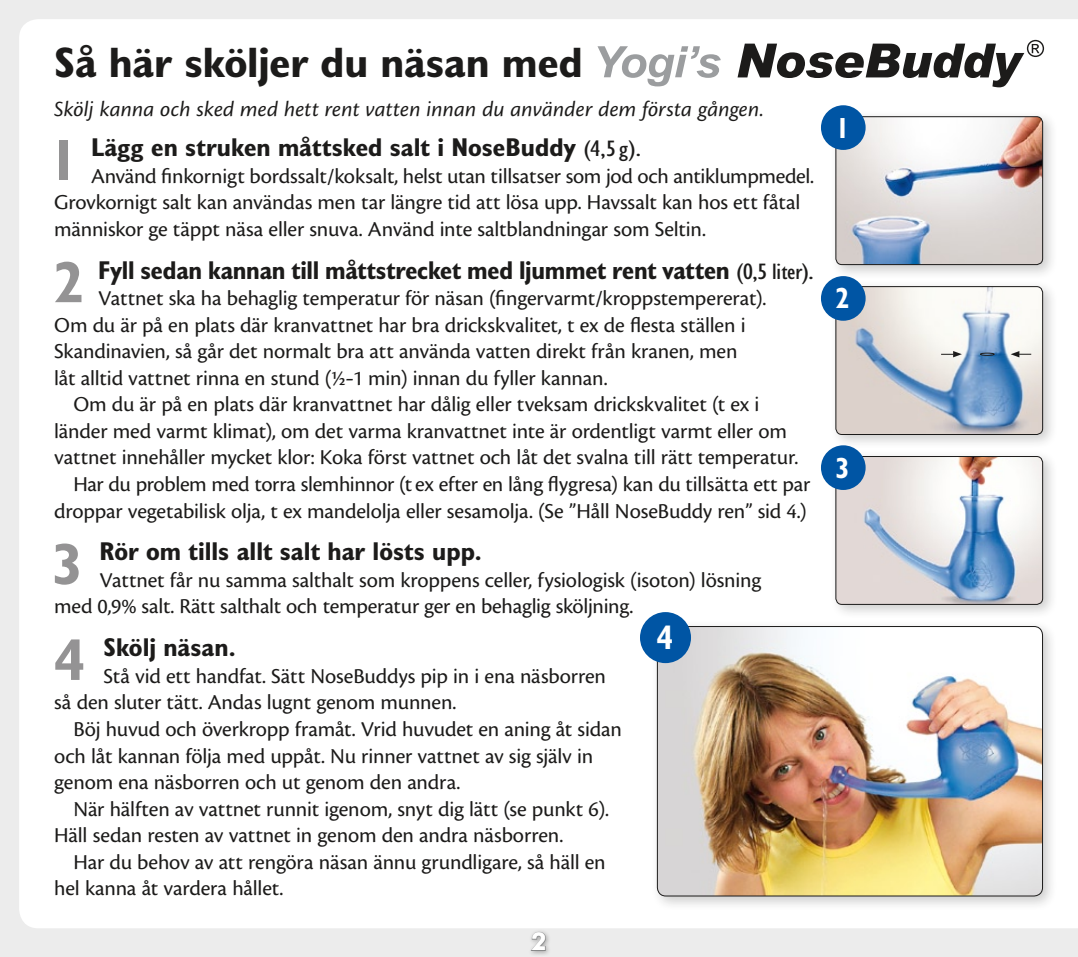
<style>
.page{position:relative;width:1078px;height:957px;background:#ececec}
.page>*{position:absolute;margin:0;border:0;box-sizing:border-box;transform-origin:0 0}
.s2-3_HEAD___big_numb{font:700 condensed 58.27px "Humanist 521 BT";color:#949394;scale:1.1 1}
.s2_4_BIG_Head_DK_FR{font:700 condensed 42.75px "Humanist 521 BT";letter-spacing:-.005em;color:#1c1b1a;scale:1.12 1}
.s2-3_Blue_bubble_num{font:700 condensed 33.75px "Humanist 521 BT";color:#fff}
.s2-3_Blue_bubble_num-2{font:700 condensed 29.25px "Humanist 521 BT";color:#fff}
.s2-3_HEAD___big_numb-2{font:700 condensed 25.88px "Humanist 521 BT";color:#1c1b1a;scale:1.1 1}
.s2-3_HEAD___big_numb-3{font:700 condensed 25.88px "Humanist 521 BT";color:#1c1b1a;scale:1.06 1}
.s2-4_BODY_DK_SE{font:700 24.75px "Futura BT";color:#fff}
.s2-4_BODY_DK_SE-2{font:italic 22.5px "Cronos Pro";letter-spacing:.005em;color:#1c1b1a}
.s2-3_BODY_UK_SE_DK{font:22.05px/26.6px "Cronos Pro";letter-spacing:-.005em;color:#1c1b1a}
.s1{font-weight:400;font-size:22.5px}
</style>
<div class="page">
<div style="left:19px;top:19px;width:1058px;height:909px;background:#fff"></div>
<svg style="left:1077px;top:19px;width:1px;height:909px"></svg>
<div style="left:829px;top:110px;width:229px;height:170px;background:#1c1b1a;opacity:.22"></div>
<img style="left:836px;top:117px;width:207px;height:148px">
<div style="left:836px;top:117px;width:207px;height:148px;border:1px solid #1c1b1a;border-radius:6px"></div>
<div style="left:829px;top:280px;width:229px;height:170px;background:#1c1b1a;opacity:.22"></div>
<img style="left:836px;top:287px;width:207px;height:147px">
<div style="left:836px;top:286px;width:207px;height:149px;border:1px solid #1c1b1a;border-radius:6px"></div>
<div style="left:829px;top:450px;width:229px;height:170px;background:#1c1b1a;opacity:.22"></div>
<img style="left:836px;top:456px;width:207px;height:148px">
<div style="left:836px;top:456px;width:207px;height:148px;border:1px solid #1c1b1a;border-radius:6px"></div>
<div style="left:651px;top:620px;width:407px;height:291px;background:#1c1b1a;opacity:.22"></div>
<img style="left:657px;top:626px;width:385px;height:270px">
<div style="left:657px;top:626px;width:386px;height:270px;border:1px solid #1c1b1a;border-radius:9px"></div>
<div style="left:527px;top:929px;width:24px;height:27px;background:#1c1b1a;opacity:.33"></div>
<svg style="left:529px;top:931px;width:17px;height:21px"></svg>
<svg style="left:597px;top:46px;width:124px;height:40px;background:#ddddde"></svg>
<svg style="left:737px;top:40px;width:307px;height:47px;background:#aaa9a9"></svg>
<div style="left:821px;top:445px;width:45px;height:45px;background:#0055a4;border-radius:50%"></div>
<div style="left:821px;top:276px;width:45px;height:45px;background:#0055a4;border-radius:50%"></div>
<div style="left:821px;top:105px;width:45px;height:45px;background:#0055a4;border-radius:50%"></div>
<div style="left:640px;top:612px;width:51px;height:51px;background:#0055a4;border-radius:50%"></div>
<svg style="left:941px;top:351px;width:21px;height:6px"></svg>
<svg style="left:1011px;top:351px;width:20px;height:6px"></svg>
<svg style="left:980px;top:353px;width:14px;height:2px"></svg>
<p class="s2_4_BIG_Head_DK_FR" style="left:54px;top:36px;width:473px">Så här sköljer du näsan med</p>
<p class="s2-4_BODY_DK_SE-2" style="left:54px;top:96px;width:711px">Skölj kanna och sked med hett rent vatten innan du använder dem första gången.</p>
<p class="s2-3_HEAD___big_numb" style="left:54px;top:124px;width:18px">1</p>
<p class="s2-3_HEAD___big_numb-2" style="left:91px;top:131px;width:501px">Lägg en struken måttsked salt i NoseBuddy <span class="s1">(4,5g).</span></p>
<p class="s2-3_BODY_UK_SE_DK" style="left:54px;top:162px;width:761px;text-indent:37px">Använd finkornigt bordssalt/koksalt, helst utan tillsatser som jod och antiklumpmedel.<br>Grovkornigt salt kan användas men tar längre tid att lösa upp. Havssalt kan hos ett fåtal människor ge täppt näsa eller snuva. Använd inte saltblandningar som Seltin.</p>
<p class="s2-3_HEAD___big_numb" style="left:54px;top:246px;width:28px">2</p>
<p class="s2-3_HEAD___big_numb-3" style="left:98px;top:254px;width:676px">Fyll sedan kannan till måttstrecket med ljummet rent vatten <span class="s1">(0,5 liter).</span></p>
<p class="s2-3_BODY_UK_SE_DK" style="left:98px;top:285px;width:669px">Vattnet ska ha behaglig temperatur för näsan (fingervarmt/kroppstempererat).</p>
<p class="s2-3_BODY_UK_SE_DK" style="left:54px;top:311px;width:693px">Om du är på en plats där kranvattnet har bra drickskvalitet, t ex de flesta ställen i</p>
<p class="s2-3_BODY_UK_SE_DK" style="left:54px;top:338px;width:685px">Skandinavien, så går det normalt bra att använda vatten direkt från kranen, men</p>
<p class="s2-3_BODY_UK_SE_DK" style="left:54px;top:365px;width:555px">låt alltid vattnet rinna en stund (½–1 min) innan du fyller kannan.</p>
<p class="s2-3_BODY_UK_SE_DK" style="left:73px;top:391px;width:688px">Om du är på en plats där kranvattnet har dålig eller tveksam drickskvalitet (t ex i</p>
<p class="s2-3_BODY_UK_SE_DK" style="left:54px;top:418px;width:734px">länder med varmt klimat), om det varma kranvattnet inte är ordentligt varmt eller om</p>
<p class="s2-3_BODY_UK_SE_DK" style="left:54px;top:444px;width:745px">vattnet innehåller mycket klor: Koka först vattnet och låt det svalna till rätt temperatur.</p>
<p class="s2-3_BODY_UK_SE_DK" style="left:73px;top:471px;width:738px">Har du problem med torra slemhinnor (t ex efter en lång flygresa) kan du tillsätta ett par</p>
<p class="s2-3_BODY_UK_SE_DK" style="left:54px;top:497px;width:754px">droppar vegetabilisk olja, t ex mandelolja eller sesamolja. (Se ”Håll NoseBuddy ren” sid 4.)</p>
<p class="s2-3_HEAD___big_numb" style="left:54px;top:528px;width:26px">3</p>
<p class="s2-3_HEAD___big_numb-2" style="left:100px;top:535px;width:349px">Rör om tills allt salt har lösts upp.</p>
<p class="s2-3_BODY_UK_SE_DK" style="left:54px;top:567px;width:708px;text-indent:45px">Vattnet får nu samma salthalt som kroppens celler, fysiologisk (isoton) lösning med 0,9% salt. Rätt salthalt och temperatur ger en behaglig sköljning.</p>
<p class="s2-3_HEAD___big_numb" style="left:54px;top:624px;width:29px">4</p>
<p class="s2-3_HEAD___big_numb-2" style="left:104px;top:631px;width:122px">Skölj näsan.</p>
<p class="s2-3_Blue_bubble_num" style="left:657px;top:616px;width:18px">4</p>
<p class="s2-3_BODY_UK_SE_DK" style="left:104px;top:663px;width:504px">Stå vid ett handfat. Sätt NoseBuddys pip in i ena näsborren</p>
<p class="s2-3_BODY_UK_SE_DK" style="left:54px;top:689px;width:404px">så den sluter tätt. Andas lugnt genom munnen.</p>
<p class="s2-3_BODY_UK_SE_DK" style="left:73px;top:716px;width:550px">Böj huvud och överkropp framåt. Vrid huvudet en aning åt sidan</p>
<p class="s2-3_BODY_UK_SE_DK" style="left:54px;top:742px;width:540px">och låt kannan följa med uppåt. Nu rinner vattnet av sig själv in</p>
<p class="s2-3_BODY_UK_SE_DK" style="left:54px;top:769px;width:408px">genom ena näsborren och ut genom den andra.</p>
<p class="s2-3_BODY_UK_SE_DK" style="left:73px;top:795px;width:537px">När hälften av vattnet runnit igenom, snyt dig lätt (se punkt 6).</p>
<p class="s2-3_BODY_UK_SE_DK" style="left:54px;top:822px;width:510px">Häll sedan resten av vattnet in genom den andra näsborren.</p>
<p class="s2-3_BODY_UK_SE_DK" style="left:73px;top:848px;width:534px">Har du behov av att rengöra näsan ännu grundligare, så häll en</p>
<p class="s2-3_BODY_UK_SE_DK" style="left:54px;top:875px;width:231px">hel kanna åt vardera hållet.</p>
<p class="s2-4_BODY_DK_SE" style="left:531px;top:926px;width:17px">2</p>
<p class="s2-3_Blue_bubble_num-2" style="left:838px;top:110px;width:10px">1</p>
<p class="s2-3_Blue_bubble_num-2" style="left:836px;top:280px;width:15px">2</p>
<p class="s2-3_Blue_bubble_num-2" style="left:836px;top:450px;width:14px">3</p>
</div>
